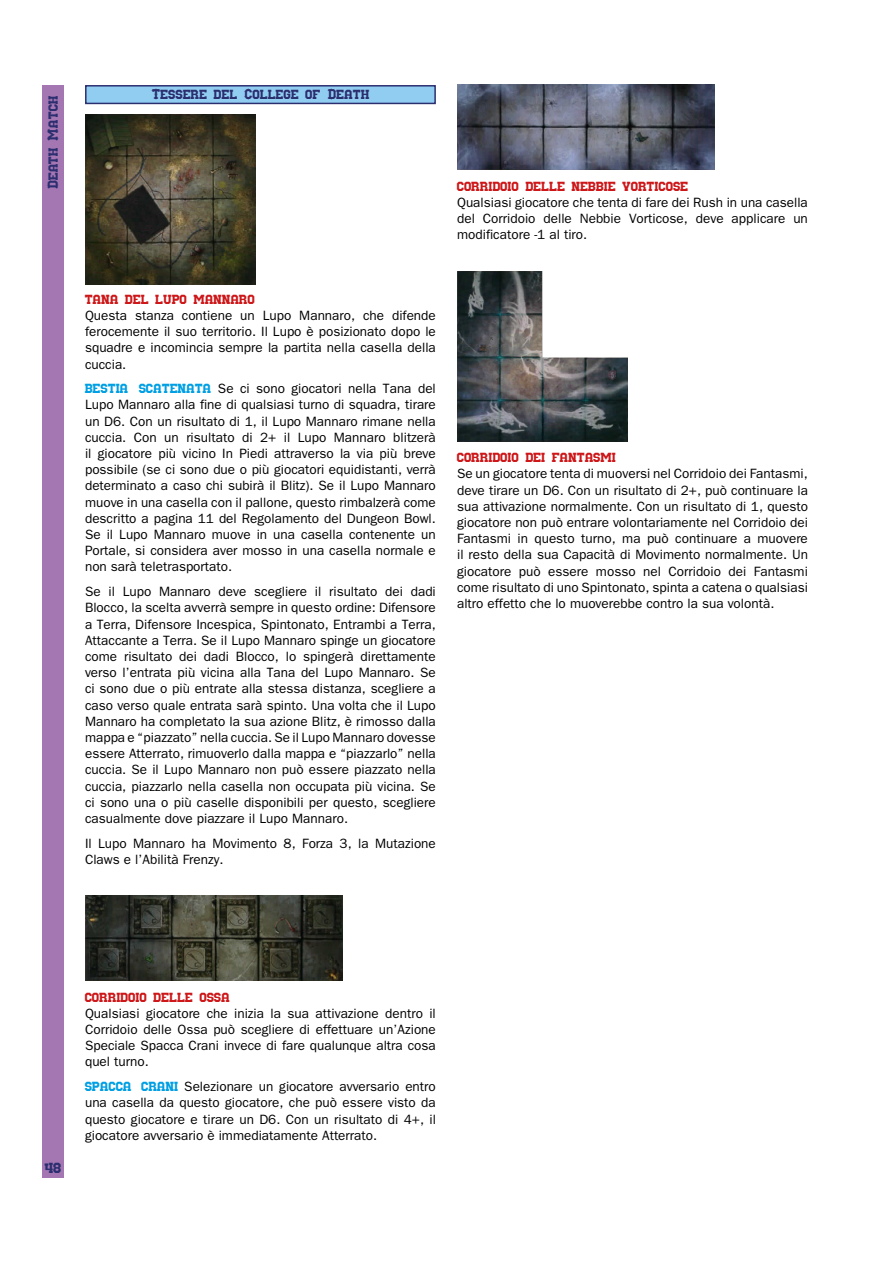
<style>
.page{position:relative;width:893px;height:1263px;background:#fff}
.page>*{position:absolute;margin:0;border:0;box-sizing:border-box;transform-origin:0 0}
.t1{font:15px "Nuffle";color:#2b2e6f}
.t2{font:13.5px/16.2px "Franklin Gothic";color:#000;text-align:justify}
.t3{font:13.5px "Nuffle";color:#cd1719}
.t4{font:13.5px "Nuffle";color:#2b2e6f}
.s1{font-family:"Nuffle";color:#009fe3}
</style>
<div class="page">
<div style="left:43px;top:85px;width:21px;height:1093px;background:#a476b2"></div>
<div style="left:85px;top:85px;width:351px;height:19px;background:#91cdf1;border:1px solid #2b2e6f"></div>
<img style="left:85px;top:115px;width:170px;height:170px">
<img style="left:85px;top:896px;width:258px;height:85px">
<img style="left:457px;top:85px;width:258px;height:85px">
<img style="left:457px;top:271px;width:170px;height:170px">
<p class="t4" style="left:43px;top:189px;width:95px;rotate:-90deg">Death Match</p>
<p class="t4" style="left:151px;top:85px;width:220px">Tessere del College of Death</p>
<p class="t3" style="left:457px;top:176px;width:233px">corridoio delle nebbie vorticose</p>
<p class="t2" style="left:457px;top:194px;width:352px">Qualsiasi giocatore che tenta di fare dei Rush in una casella del Corridoio delle Nebbie Vorticose, deve applicare un modificatore -1 al tiro.</p>
<p class="t3" style="left:85px;top:289px;width:172px">tana del lupo mannaro</p>
<p class="t2" style="left:85px;top:307px;width:352px">Questa stanza contiene un Lupo Mannaro, che difende ferocemente il suo territorio. Il Lupo è posizionato dopo le squadre e incomincia sempre la partita nella casella della cuccia.</p>
<p class="t2" style="left:85px;top:381px;width:352px"><span class="s1">bestia scatenata</span> Se ci sono giocatori nella Tana del Lupo Mannaro alla fine di qualsiasi turno di squadra, tirare un D6. Con un risultato di 1, il Lupo Mannaro rimane nella cuccia. Con un risultato di 2+ il Lupo Mannaro blitzerà il giocatore più vicino In Piedi attraverso la via più breve possibile (se ci sono due o più giocatori equidistanti, verrà determinato a caso chi subirà il Blitz). Se il Lupo Mannaro muove in una casella con il pallone, questo rimbalzerà come descritto a pagina 11 del Regolamento del Dungeon Bowl.<br>Se il Lupo Mannaro muove in una casella contenente un Portale, si considera aver mosso in una casella normale e non sarà teletrasportato.</p>
<p class="t2" style="left:85px;top:584px;width:352px">Se il Lupo Mannaro deve scegliere il risultato dei dadi Blocco, la scelta avverrà sempre in questo ordine: Difensore a Terra, Difensore Incespica, Spintonato, Entrambi a Terra, Attaccante a Terra. Se il Lupo Mannaro spinge un giocatore come risultato dei dadi Blocco, lo spingerà direttamente verso l’entrata più vicina alla Tana del Lupo Mannaro. Se ci sono due o più entrate alla stessa distanza, scegliere a caso verso quale entrata sarà spinto. Una volta che il Lupo Mannaro ha completato la sua azione Blitz, è rimosso dalla mappa e “piazzato” nella cuccia. Se il Lupo Mannaro dovesse essere Atterrato, rimuoverlo dalla mappa e “piazzarlo” nella cuccia. Se il Lupo Mannaro non può essere piazzato nella cuccia, piazzarlo nella casella non occupata più vicina. Se ci sono una o più caselle disponibili per questo, scegliere casualmente dove piazzare il Lupo Mannaro.</p>
<p class="t2" style="left:85px;top:835px;width:352px">Il Lupo Mannaro ha Movimento 8, Forza 3, la Mutazione<br>Claws e l’Abilità Frenzy.</p>
<p class="t3" style="left:457px;top:448px;width:160px">corridoio dei fantasmi</p>
<p class="t2" style="left:457px;top:466px;width:352px">Se un giocatore tenta di muoversi nel Corridoio dei Fantasmi, deve tirare un D6. Con un risultato di 2+, può continuare la sua attivazione normalmente. Con un risultato di 1, questo giocatore non può entrare volontariamente nel Corridoio dei Fantasmi in questo turno, ma può continuare a muovere il resto della sua Capacità di Movimento normalmente. Un giocatore può essere mosso nel Corridoio dei Fantasmi come risultato di uno Spintonato, spinta a catena o qualsiasi altro effetto che lo muoverebbe contro la sua volontà.</p>
<p class="t1" style="left:45px;top:1156px;width:18px">48</p>
<p class="t3" style="left:85px;top:987px;width:147px">corridoio delle ossa</p>
<p class="t2" style="left:85px;top:1005px;width:352px">Qualsiasi giocatore che inizia la sua attivazione dentro il Corridoio delle Ossa può scegliere di effettuare un’Azione Speciale Spacca Crani invece di fare qualunque altra cosa quel turno.</p>
<p class="t2" style="left:85px;top:1078px;width:352px"><span class="s1">spacca crani</span> Selezionare un giocatore avversario entro una casella da questo giocatore, che può essere visto da questo giocatore e tirare un D6. Con un risultato di 4+, il giocatore avversario è immediatamente Atterrato.</p>
</div>
